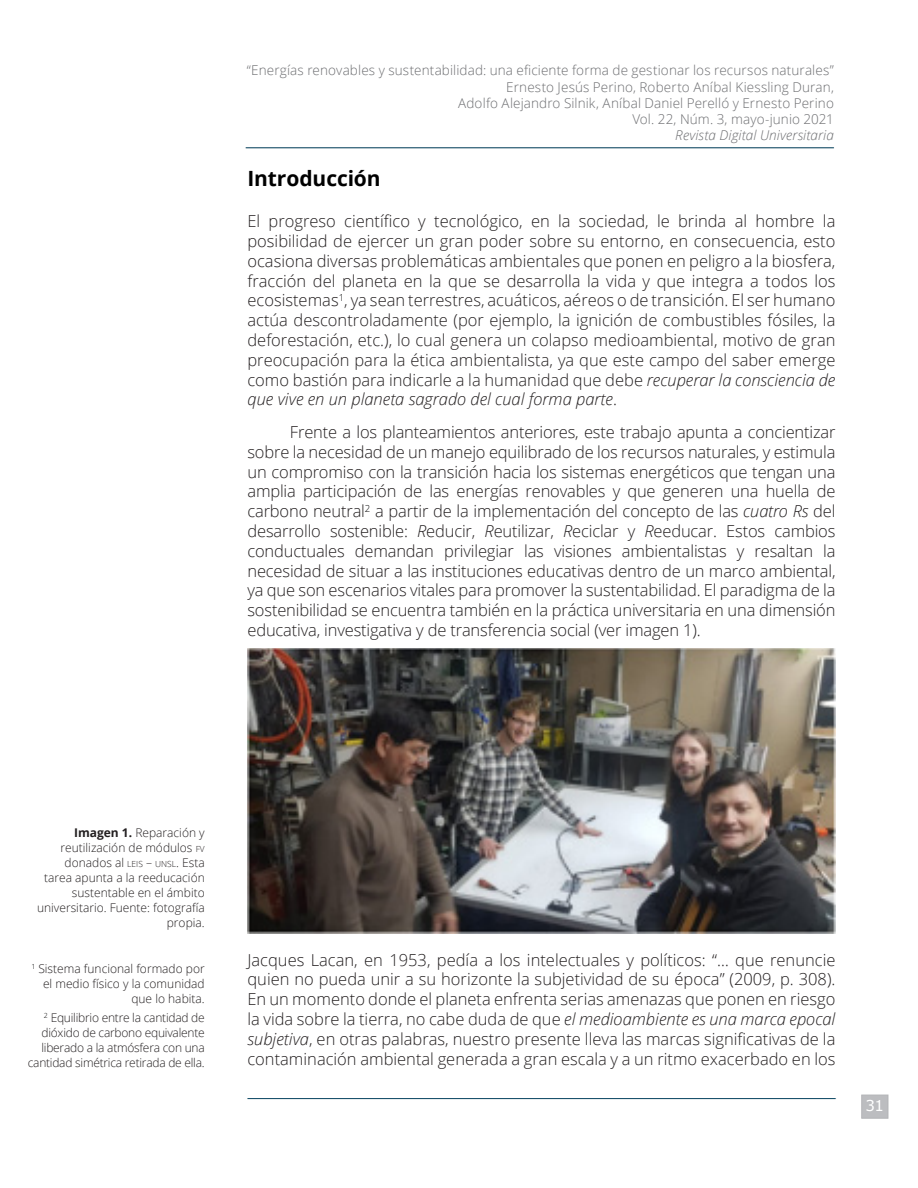
<style>
.page{position:relative;width:918px;height:1188px;background:#fff}
.page>*{position:absolute;margin:0;border:0;box-sizing:border-box;transform-origin:0 0}
.subtitulo-1{font:700 21px "Open Sans";letter-spacing:-.005em;color:#000}
.texto_normal{font:300 16.5px/19.8px "Open Sans";color:#231f20;text-align:justify}
.texto_sangria{font:300 16.5px/19.8px "Open Sans";letter-spacing:-.01em;color:#231f20;text-align:justify}
.t1{font:15px "Verdana";color:#fff}
.t2{font:300 13.5px/16.2px "Open Sans";letter-spacing:.01em;color:#6c6d70;text-align:right}
.t3{font:italic 300 13.5px "Open Sans";letter-spacing:.005em;color:#6c6d70}
.imagen{font:300 12px/15px "Open Sans";color:#231f20;text-align:right}
.notapie{font:300 12px/15px "Open Sans";letter-spacing:-.02em;color:#231f20;text-align:right}
.notapie-2{font:300 12px/15px "Open Sans";color:#231f20;text-align:right}
.s1{font-style:italic}
.s2{font-weight:700}
.s3{font-size:8.4px}
</style>
<div class="page">
<div style="left:861px;top:1095px;width:27px;height:24px;background:#bcbdc0"></div>
<hr style="left:245px;top:147px;width:590px;height:2px;background:#457185">
<hr style="left:246px;top:148px;width:588px;height:1px;background:#094662">
<hr style="left:247px;top:1098px;width:589px;height:1px;background:#85a1ae">
<hr style="left:248px;top:1098px;width:588px;height:1px;background:#094662">
<img style="left:247px;top:648px;width:588px;height:286px">
<p class="t2" style="left:247px;top:62px;width:589px">“Energías renovables y sustentabilidad: una eficiente forma de gestionar los recursos naturales” Ernesto Jesús Perino, Roberto Aníbal Kiessling Duran,<br>Adolfo Alejandro Silnik, Aníbal Daniel Perelló y Ernesto Perino<br>Vol. 22, Núm. 3, mayo-junio 2021</p>
<p class="t3" style="left:675px;top:126px;width:160px">Revista Digital Universitaria</p>
<p class="subtitulo-1" style="left:247px;top:164px;width:135px">Introducción</p>
<p class="texto_normal" style="left:247px;top:211px;width:590px">El progreso científico y tecnológico, en la sociedad, le brinda al hombre la posibilidad de ejercer un gran poder sobre su entorno, en consecuencia, esto ocasiona diversas problemáticas ambientales que ponen en peligro a la biosfera, fracción del planeta en la que se desarrolla la vida y que integra a todos los ecosistemas<sup>1</sup>, ya sean terrestres, acuáticos, aéreos o de transición. El ser humano actúa descontroladamente (por ejemplo, la ignición de combustibles fósiles, la deforestación, etc.), lo cual genera un colapso medioambiental, motivo de gran preocupación para la ética ambientalista, ya que este campo del saber emerge como bastión para indicarle a la humanidad que debe <span class="s1">recuperar la consciencia de que vive en un planeta sagrado del cual forma parte</span>.</p>
<p class="texto_sangria" style="left:247px;top:422px;width:590px;text-indent:43px">Frente a los planteamientos anteriores, este trabajo apunta a concientizar sobre la necesidad de un manejo equilibrado de los recursos naturales, y estimula un compromiso con la transición hacia los sistemas energéticos que tengan una amplia participación de las energías renovables y que generen una huella de carbono neutral<sup>2</sup> a partir de la implementación del concepto de las <span class="s1">cuatro Rs</span> del desarrollo sostenible: <span class="s1">R</span>educir, <span class="s1">R</span>eutilizar, <span class="s1">R</span>eciclar y <span class="s1">R</span>eeducar. Estos cambios conductuales demandan privilegiar las visiones ambientalistas y resaltan la necesidad de situar a las instituciones educativas dentro de un marco ambiental, ya que son escenarios vitales para promover la sustentabilidad. El paradigma de la sostenibilidad se encuentra también en la práctica universitaria en una dimensión educativa, investigativa y de transferencia social (ver imagen 1).</p>
<p class="imagen" style="left:37px;top:825px;width:169px"><span class="s2">Imagen 1.</span> Reparación y reutilización de módulos <span class="s3">FV </span>donados al <span class="s3">LEIS</span> – <span class="s3">UNSL</span>. Esta tarea apunta a la reeducación sustentable en el ámbito universitario. Fuente: fotografía propia.</p>
<p class="notapie-2" style="left:32px;top:961px;width:175px"><sup>1</sup> Sistema funcional formado por el medio físico y la comunidad que lo habita.</p>
<p class="notapie" style="left:28px;top:1010px;width:179px"><sup>2</sup> Equilibrio entre la cantidad de dióxido de carbono equivalente liberado a la atmósfera con una cantidad simétrica retirada de ella.</p>
<p class="texto_normal" style="left:247px;top:949px;width:590px">Jacques Lacan, en 1953, pedía a los intelectuales y políticos: “… que renuncie quien no pueda unir a su horizonte la subjetividad de su época” (2009, p. 308).<br>En un momento donde el planeta enfrenta serias amenazas que ponen en riesgo la vida sobre la tierra, no cabe duda de que <span class="s1">el medioambiente es una marca epocal subjetiva</span>, en otras palabras, nuestro presente lleva las marcas significativas de la contaminación ambiental generada a gran escala y a un ritmo exacerbado en los</p>
<p class="t1" style="left:866px;top:1096px;width:20px">31</p>
</div>
